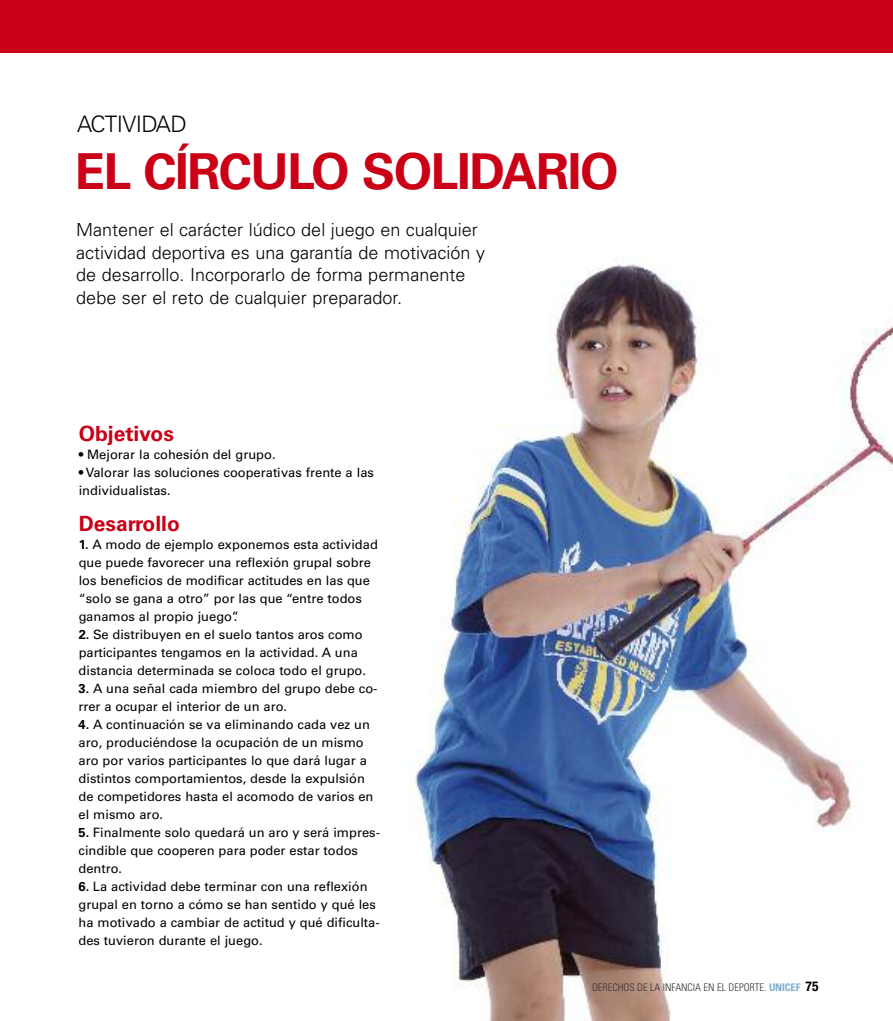
<style>
.page{position:relative;width:893px;height:1021px;background:#fff}
.page>*{position:absolute;margin:0;border:0;box-sizing:border-box;transform-origin:0 0}
.t1{font:700 49.5px "Univers";letter-spacing:-.03em;color:#ca0016}
.t2{font:300 22.65px "Univers";letter-spacing:-.03em;color:#000}
.t3{font:700 21px "Univers";color:#ca0016}
.t4{font:300 18px/22.5px "Univers";color:#000}
.t5{font:12.9px/18px "Univers";color:#000}
.t6{font:300 condensed 10.5px "Univers";color:#333}
.s1{font-weight:700}
.s2{font-weight:700;color:#7caece}
.s3{font-family:"Helvetica Neue";font-weight:700;font-size:13.5px;color:#000}
</style>
<div class="page">
<img style="left:410px;top:259px;width:483px;height:761px">
<div style="left:0;top:0;width:893px;height:52px;background:#ca0016"></div>
<h2 class="t2" style="left:77px;top:116px;width:111px">ACTIVIDAD</h2>
<h1 class="t1" style="left:75px;top:153px;width:545px">EL CÍRCULO SOLIDARIO</h1>
<h3 class="t4" style="left:76px;top:220px;width:410px">Mantener el carácter lúdico del juego en cualquier actividad deportiva es una garantía de motivación y de desarrollo. Incorporarlo de forma permanente debe ser el reto de cualquier preparador.</h3>
<h3 class="t3" style="left:79px;top:425px;width:97px">Objetivos</h3>
<p class="t5" style="left:79px;top:446px;width:198px">• Mejorar la cohesión del grupo.</p>
<p class="t5" style="left:79px;top:464px;width:297px">• Valorar las soluciones cooperativas frente a las individualistas.</p>
<h3 class="t3" style="left:79px;top:515px;width:103px">Desarrollo</h3>
<p class="t5" style="left:79px;top:536px;width:301px"><span class="s1">1.</span> A modo de ejemplo exponemos esta actividad que puede favorecer una reflexión grupal sobre los beneficios de modificar actitudes en las que “solo se gana a otro” por las que “entre todos ganamos al propio juego”.</p>
<p class="t5" style="left:79px;top:626px;width:289px"><span class="s1">2.</span> Se distribuyen en el suelo tantos aros como participantes tengamos en la actividad. A una distancia determinada se coloca todo el grupo.</p>
<p class="t5" style="left:79px;top:680px;width:300px"><span class="s1">3.</span> A una señal cada miembro del grupo debe co&shy;rrer a ocupar el interior de un aro.</p>
<p class="t5" style="left:79px;top:716px;width:296px"><span class="s1">4.</span> A continuación se va eliminando cada vez un aro, produciéndose la ocupación de un mismo aro por varios participantes lo que dará lugar a distintos comportamientos, desde la expulsión de competidores hasta el acomodo de varios en el mismo aro.</p>
<p class="t5" style="left:79px;top:824px;width:303px"><span class="s1">5.</span> Finalmente solo quedará un aro y será impres&shy;cindible que cooperen para poder estar todos dentro.</p>
<p class="t5" style="left:78px;top:878px;width:303px"><span class="s1">6.</span> La actividad debe terminar con una reflexión grupal en torno a cómo se han sentido y qué les ha motivado a cambiar de actitud y qué dificulta&shy;des tuvieron durante el juego.</p>
<p class="t6" style="left:592px;top:983px;width:228px">DERECHOS DE LA INFANCIA EN EL DEPORTE. <span class="s2">UNICEF</span> <span class="s3">75</span></p>
</div>
